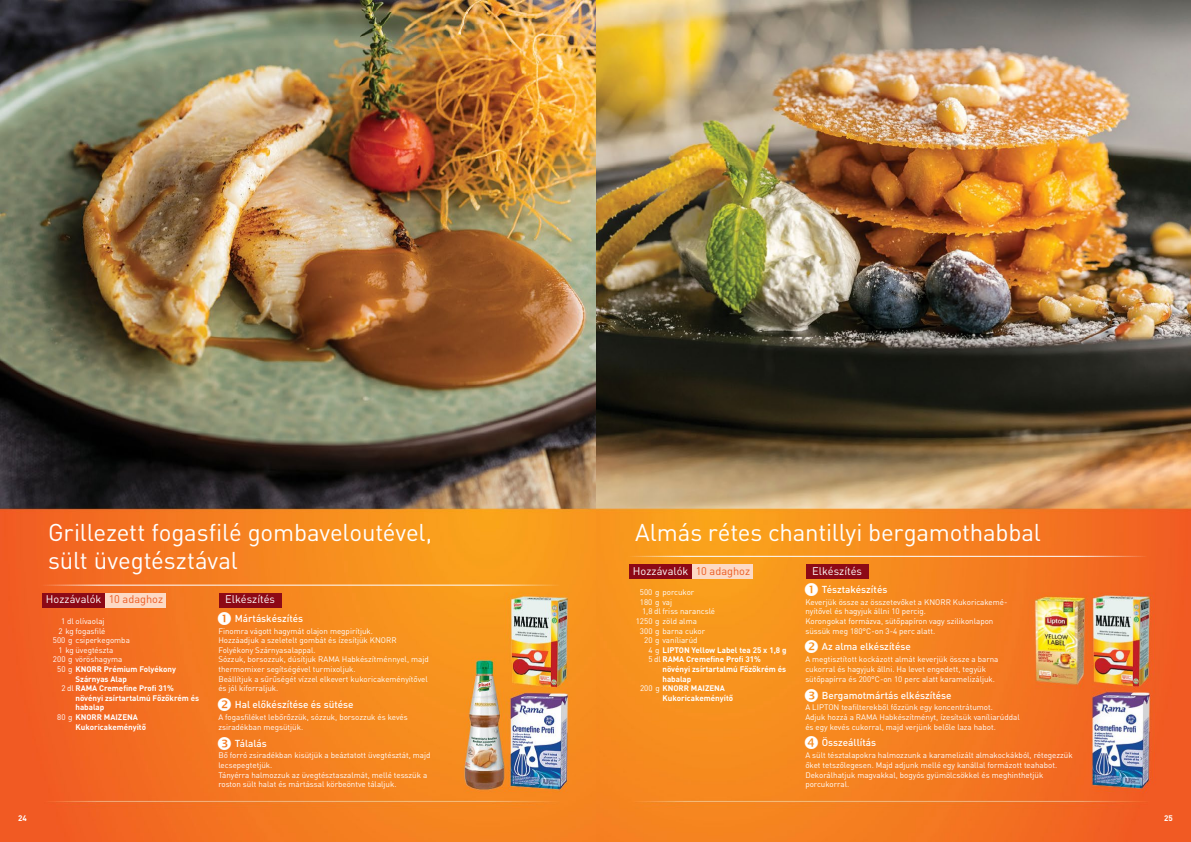
<style>
.page{position:relative;width:1191px;height:842px;background:#fff}
.page>*{position:absolute;margin:0;border:0;box-sizing:border-box;transform-origin:0 0}
.t1{font:24px/28.8px "DIN Pro";letter-spacing:-.01em;color:#fff}
.t2{font:11px "DIN Pro";color:#fff}
.t3{font:500 10px "DIN Pro";color:#fff}
.t4{font:8px/9.6px "DIN Pro";color:#fff}
.t5{font:700 8px "DIN Pro";color:#fff}
.s1{color:#eb5a21}
.s2{font-weight:400}
</style>
<div class="page">
<img style="left:0;top:0;width:1191px;height:842px">
<div style="left:219px;top:593px;width:62px;height:14px;background:#8d0916"></div>
<div style="left:43px;top:593px;width:62px;height:14px;background:#8d0916"></div>
<div style="left:105px;top:593px;width:61px;height:14px;background:#fddac5"></div>
<hr style="left:36px;top:585px;width:523px;height:1px;background:#fff">
<div style="left:806px;top:564px;width:62px;height:15px;background:#8d0916"></div>
<div style="left:629px;top:564px;width:63px;height:15px;background:#8d0916"></div>
<div style="left:692px;top:564px;width:61px;height:15px;background:#fddac5"></div>
<hr style="left:623px;top:556px;width:523px;height:1px;background:#fff">
<svg style="left:218px;top:611px;width:13px;height:14px"></svg>
<svg style="left:218px;top:698px;width:13px;height:13px"></svg>
<svg style="left:218px;top:737px;width:13px;height:13px"></svg>
<svg style="left:805px;top:583px;width:13px;height:13px"></svg>
<svg style="left:805px;top:640px;width:13px;height:13px"></svg>
<svg style="left:805px;top:689px;width:13px;height:13px"></svg>
<svg style="left:805px;top:736px;width:13px;height:13px"></svg>
<h1 class="t1" style="left:48px;top:517px;width:385px">Grillezett fogasfilé gombaveloutével, sült üvegtésztával</h1>
<h2 class="t2" style="left:46px;top:592px;width:119px">Hozzávalók <span class="s1">10 adaghoz</span></h2>
<h2 class="t2" style="left:225px;top:592px;width:51px">Elkészítés</h2>
<p class="t4" style="left:61px;top:616px;width:45px">1 dl olívaolaj</p>
<p class="t4" style="left:58px;top:626px;width:48px">2 kg fogasfilé</p>
<p class="t4" style="left:53px;top:635px;width:78px">500 g csiperkegomba</p>
<p class="t4" style="left:58px;top:645px;width:56px">1 kg üvegtészta</p>
<p class="t4" style="left:53px;top:654px;width:71px">200 g vöröshagyma</p>
<p class="t5" style="left:57px;top:664px;width:120px"><span class="s2">50 g</span> KNORR Prémium Folyékony</p>
<p class="t5" style="left:75px;top:673px;width:53px">Szárnyas Alap</p>
<p class="t5" style="left:61px;top:683px;width:114px"><span class="s2">2 dl</span> RAMA Cremefine Profi 31%</p>
<p class="t5" style="left:75px;top:692px;width:125px">növényi zsírtartalmú Főzőkrém és</p>
<p class="t5" style="left:75px;top:702px;width:30px">habalap</p>
<p class="t5" style="left:57px;top:712px;width:82px"><span class="s2">80 g</span> KNORR MAIZENA</p>
<p class="t5" style="left:75px;top:721px;width:72px">Kukoricakeményítő</p>
<p class="t3" style="left:235px;top:611px;width:70px">Mártáskészítés</p>
<p class="t4" style="left:218px;top:626px;width:212px">Finomra vágott hagymát olajon megpirítjuk.<br>Hozzáadjuk a szeletelt gombát és ízesítjük KNORR Folyékony Szárnyasalappal.<br>Sózzuk, borsozzuk, dúsítjuk RAMA Habkészítménnyel, majd thermomixer segítségével turmixoljuk.<br>Beállítjuk a sűrűségét vízzel elkevert kukoricakeményítővel és jól kiforraljuk.</p>
<p class="t4" style="left:218px;top:712px;width:191px">A fogasfiléket lebőrőzzük, sózzuk, borsozzuk és kevés zsiradékban megsütjük.</p>
<p class="t4" style="left:218px;top:750px;width:214px">Bő forró zsiradékban kisütjük a beáztatott üvegtésztát, majd lecsepegtetjük.<br>Tányérra halmozzuk az üvegtésztaszalmát, mellé tesszük a roston sült halat és mártással körbeöntve tálaljuk.</p>
<p class="t3" style="left:235px;top:697px;width:120px">Hal előkészítése és sütése</p>
<p class="t3" style="left:235px;top:736px;width:34px">Tálalás</p>
<h1 class="t1" style="left:635px;top:517px;width:407px">Almás rétes chantillyi bergamothabbal</h1>
<h2 class="t2" style="left:633px;top:563px;width:119px">Hozzávalók <span class="s1">10 adaghoz</span></h2>
<h2 class="t2" style="left:812px;top:563px;width:51px">Elkészítés</h2>
<p class="t4" style="left:640px;top:587px;width:56px">500 g porcukor</p>
<p class="t4" style="left:640px;top:597px;width:34px">180 g vaj</p>
<p class="t4" style="left:642px;top:606px;width:75px">1,8 dl friss narancslé</p>
<p class="t4" style="left:636px;top:616px;width:63px">1250 g zöld alma</p>
<p class="t4" style="left:640px;top:626px;width:67px">300 g barna cukor</p>
<p class="t4" style="left:644px;top:635px;width:55px">20 g vaníliarúd</p>
<p class="t5" style="left:648px;top:644px;width:140px"><span class="s2">4 g</span> LIPTON Yellow Label tea 25 x 1,8 g</p>
<p class="t5" style="left:648px;top:654px;width:114px"><span class="s2">5 dl</span> RAMA Cremefine Profi 31%</p>
<p class="t5" style="left:662px;top:664px;width:125px">növényi zsírtartalmú Főzőkrém és</p>
<p class="t5" style="left:662px;top:673px;width:30px">habalap</p>
<p class="t5" style="left:640px;top:683px;width:86px"><span class="s2">200 g</span> KNORR MAIZENA</p>
<p class="t5" style="left:662px;top:692px;width:72px">Kukoricakeményítő</p>
<p class="t3" style="left:821px;top:582px;width:67px">Tésztakészítés</p>
<p class="t4" style="left:805px;top:597px;width:204px">Keverjük össze az összetevőket a KNORR Kukoricakemé&shy;nyítővel és hagyjuk állni 10 percig.<br>Korongokat formázva, sütőpapíron vagy szilikonlapon süssük meg 180°C-on 3-4 perc alatt.</p>
<p class="t3" style="left:821px;top:640px;width:90px">Az alma elkészítése</p>
<p class="t4" style="left:805px;top:654px;width:195px">A megtisztított kockázott almát keverjük össze a barna cukorral és hagyjuk állni. Ha levet engedett, tegyük sütőpapírra és 200°C-on 10 perc alatt karamelizáljuk.</p>
<p class="t3" style="left:821px;top:688px;width:131px">Bergamotmártás elkészítése</p>
<p class="t3" style="left:821px;top:736px;width:56px">Összeállítás</p>
<p class="t4" style="left:805px;top:702px;width:216px">A LIPTON teafilterekből főzzünk egy koncentrátumot.<br>Adjuk hozzá a RAMA Habkészítményt, ízesítsük vaníliarúddal és egy kevés cukorral, majd verjünk belőle laza habot.</p>
<p class="t4" style="left:805px;top:750px;width:269px">A sült tésztalapokra halmozzunk a karamelizált almakockákból, rétegezzük őket tetszőlegesen. Majd adjunk mellé egy kanállal formázott teahabot.<br>Dekorálhatjuk magvakkal, bogyós gyümölcsökkel és meghinthetjük porcukorral.</p>
<p class="t5" style="left:18px;top:813px;width:10px">24</p>
<p class="t5" style="left:1164px;top:813px;width:10px">25</p>
</div>
